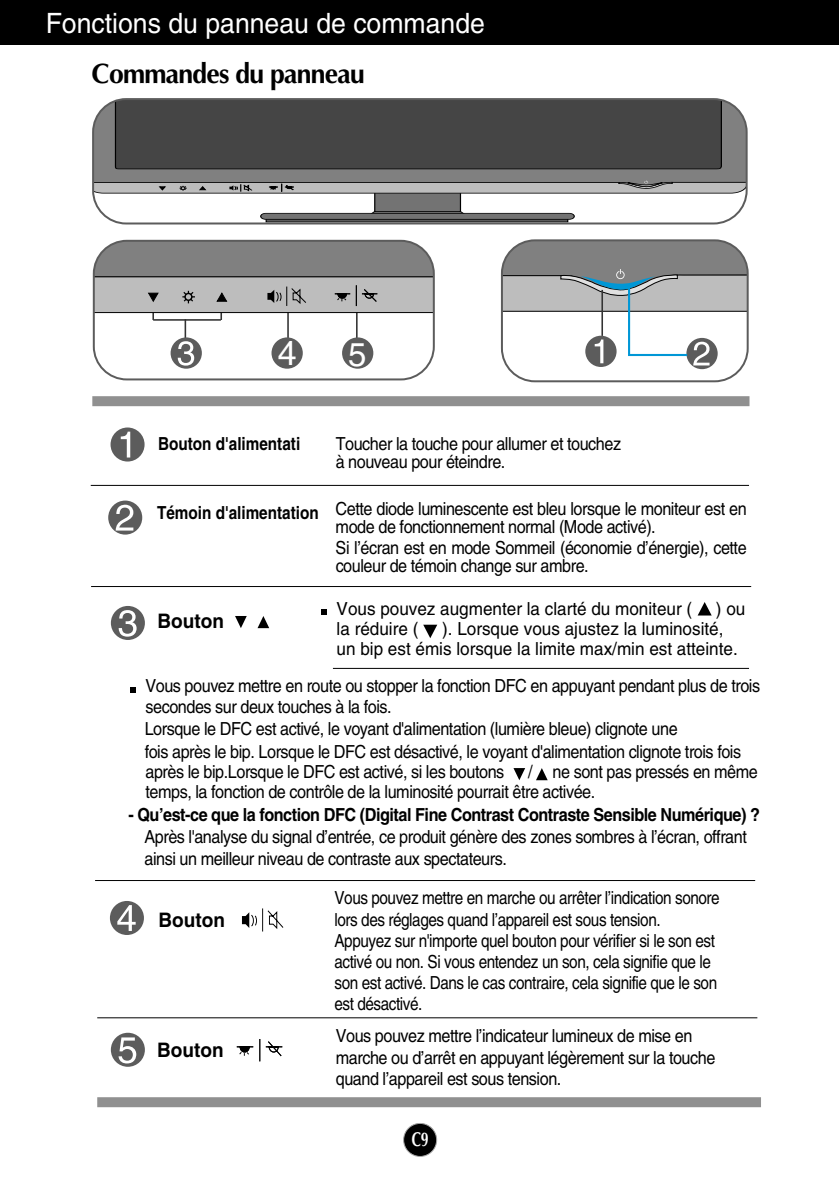
<style>
.page{position:relative;width:839px;height:1189px;background:#fff}
.page>*{position:absolute;margin:0;border:0;box-sizing:border-box;transform-origin:0 0}
.t1{font:34.2px "Helvetica";color:#fff}
.t2{font:33px "Helvetica";color:#fff}
.t3{font:28px "Helvetica";color:#fff;scale:.95 1}
.t4{font:700 28px "Optima";letter-spacing:-.03em;color:#000;scale:.95 1}
.t5{font:700 20px "Helvetica";color:#000;scale:.95 1}
.t6{font:700 20px "Optima";color:#fff;scale:.7 1}
.t7{font:18px/18px "Helvetica";letter-spacing:-.03em;color:#000;scale:.9 1}
.t8{font:18px/21px "Helvetica";letter-spacing:-.03em;color:#000;scale:.85 1}
.t9{font:18px/20px "Helvetica";color:#000;scale:.95 1}
.t10{font:700 18px "Helvetica";letter-spacing:-.03em;color:#000;scale:.9 1}
.t11{font:700 18px "Helvetica";color:#000;scale:.85 1}
.t12{font:18px "Helvetica";letter-spacing:-.03em;color:#000;scale:.95 1}
</style>
<div class="page">
<div style="left:403px;top:1123px;width:33px;height:33px;background:#000;border-radius:50%"></div>
<div style="left:403px;top:1123px;width:34px;height:34px;border:2px solid #a5a5a5;border-radius:50%"></div>
<div style="left:0;top:0;width:839px;height:45px;background:#000"></div>
<svg style="left:92px;top:98px;width:655px;height:126px"></svg>
<svg style="left:93px;top:240px;width:342px;height:140px"></svg>
<svg style="left:501px;top:239px;width:247px;height:143px"></svg>
<hr style="left:91px;top:485px;width:658px;height:1px;background:#000">
<div style="left:110px;top:427px;width:35px;height:34px;background:#5c5c5c;border-radius:50%"></div>
<svg style="left:121px;top:432px;width:9px;height:25px"></svg>
<div style="left:108px;top:500px;width:34px;height:34px;background:#5c5c5c;border-radius:50%"></div>
<svg style="left:116px;top:505px;width:17px;height:25px"></svg>
<div style="left:92px;top:396px;width:657px;height:10px;background:#909090"></div>
<hr style="left:91px;top:586px;width:660px;height:1px;background:#000">
<div style="left:97px;top:1097px;width:664px;height:10px;background:#909090"></div>
<div style="left:111px;top:606px;width:34px;height:34px;background:#5c5c5c;border-radius:50%"></div>
<svg style="left:119px;top:610px;width:18px;height:26px"></svg>
<svg style="left:257px;top:616px;width:12px;height:12px"></svg>
<svg style="left:235px;top:616px;width:12px;height:12px"></svg>
<svg style="left:321px;top:609px;width:6px;height:6px"></svg>
<svg style="left:698px;top:602px;width:13px;height:13px"></svg>
<svg style="left:423px;top:625px;width:14px;height:13px"></svg>
<div style="left:110px;top:901px;width:34px;height:34px;background:#5c5c5c;border-radius:50%"></div>
<svg style="left:117px;top:905px;width:19px;height:26px"></svg>
<div style="left:111px;top:1032px;width:34px;height:34px;background:#5c5c5c;border-radius:50%"></div>
<svg style="left:118px;top:1037px;width:18px;height:26px"></svg>
<hr style="left:95px;top:880px;width:660px;height:1px;background:#000">
<hr style="left:97px;top:1017px;width:660px;height:1px;background:#000">
<svg style="left:242px;top:908px;width:42px;height:24px"></svg>
<svg style="left:236px;top:1039px;width:47px;height:23px"></svg>
<svg style="left:130px;top:687px;width:6px;height:5px"></svg>
<hr style="left:333px;top:668px;width:416px;height:1px;background:#000">
<svg style="left:536px;top:768px;width:11px;height:12px"></svg>
<svg style="left:513px;top:768px;width:12px;height:12px"></svg>
<h3 class="t3" style="left:46px;top:13px;width:464px">Fonctions du panneau de commande</h3>
<h3 class="t4" style="left:92px;top:61px;width:289px">Commandes du panneau</h3>
<h1 class="t1" style="left:278px;top:341px;width:20px">4</h1>
<h2 class="t2" style="left:348px;top:342px;width:20px">5</h2>
<p class="t11" style="left:158px;top:437px;width:169px">Bouton d'alimentati</p>
<p class="t11" style="left:157px;top:506px;width:192px">Témoin d'alimentation</p>
<p class="t5" style="left:157px;top:613px;width:71px">Bouton</p>
<p class="t7" style="left:336px;top:436px;width:319px">Toucher la touche pour allumer et touchez à nouveau pour éteindre.</p>
<p class="t7" style="left:336px;top:501px;width:458px">Cette diode luminescente est bleu lorsque le moniteur est en mode de fonctionnement normal (Mode activé).</p>
<p class="t7" style="left:336px;top:540px;width:458px">Si l’écran est en mode Sommeil (économie d’énergie), cette couleur de témoin change sur ambre.</p>
<p class="t9" style="left:336px;top:600px;width:376px">Vous pouvez augmenter la clarté du moniteur (</p>
<p class="t12" style="left:716px;top:602px;width:33px">) ou</p>
<p class="t9" style="left:336px;top:620px;width:88px">la réduire (</p>
<p class="t9" style="left:336px;top:620px;width:424px;text-indent:105px">). Lorsque vous ajustez la luminosité, un bip est émis lorsque la limite max/min est atteinte.</p>
<p class="t7" style="left:145px;top:678px;width:684px;line-height:20px">Vous pouvez mettre en route ou stopper la fonction DFC en appuyant pendant plus de trois secondes sur deux touches à la fois.</p>
<p class="t7" style="left:145px;top:719px;width:664px;line-height:22.8px">Lorsque le DFC est activé, le voyant d'alimentation (lumière bleue) clignote une<br>fois après le bip. Lorsque le DFC est désactivé, le voyant d'alimentation clignote trois fois</p>
<p class="t7" style="left:145px;top:764px;width:400px">après le bip.Lorsque le DFC est activé, si les boutons</p>
<p class="t7" style="left:145px;top:763px;width:682px;line-height:20px;text-indent:383px">/ ne sont pas pressés en même temps, la fonction de contrôle de la luminosité pourrait être activée.</p>
<p class="t10" style="left:128px;top:808px;width:703px">- Qu’est-ce que la fonction DFC (Digital Fine Contrast Contraste Sensible Numérique) ?</p>
<p class="t7" style="left:144px;top:827px;width:671px;line-height:22px">Après l'analyse du signal d’entrée, ce produit génère des zones sombres à l’écran, offrant ainsi un meilleur niveau de contraste aux spectateurs.</p>
<p class="t8" style="left:334px;top:889px;width:455px">Vous pouvez mettre en marche ou arrêter l’indication sonore lors des réglages quand l’appareil est sous tension.<br>Appuyez sur n'importe quel bouton pour vérifier si le son est activé ou non. Si vous entendez un son, cela signifie que le son est activé. Dans le cas contraire, cela signifie que le son est désactivé.</p>
<p class="t5" style="left:158px;top:912px;width:71px">Bouton</p>
<p class="t5" style="left:157px;top:1043px;width:71px">Bouton</p>
<p class="t7" style="left:336px;top:1026px;width:423px;line-height:21.6px">Vous pouvez mettre l’indicateur lumineux de mise en marche ou d’arrêt en appuyant légèrement sur la touche quand l’appareil est sous tension.</p>
<p class="t6" style="left:412px;top:1131px;width:25px">C9</p>
</div>
